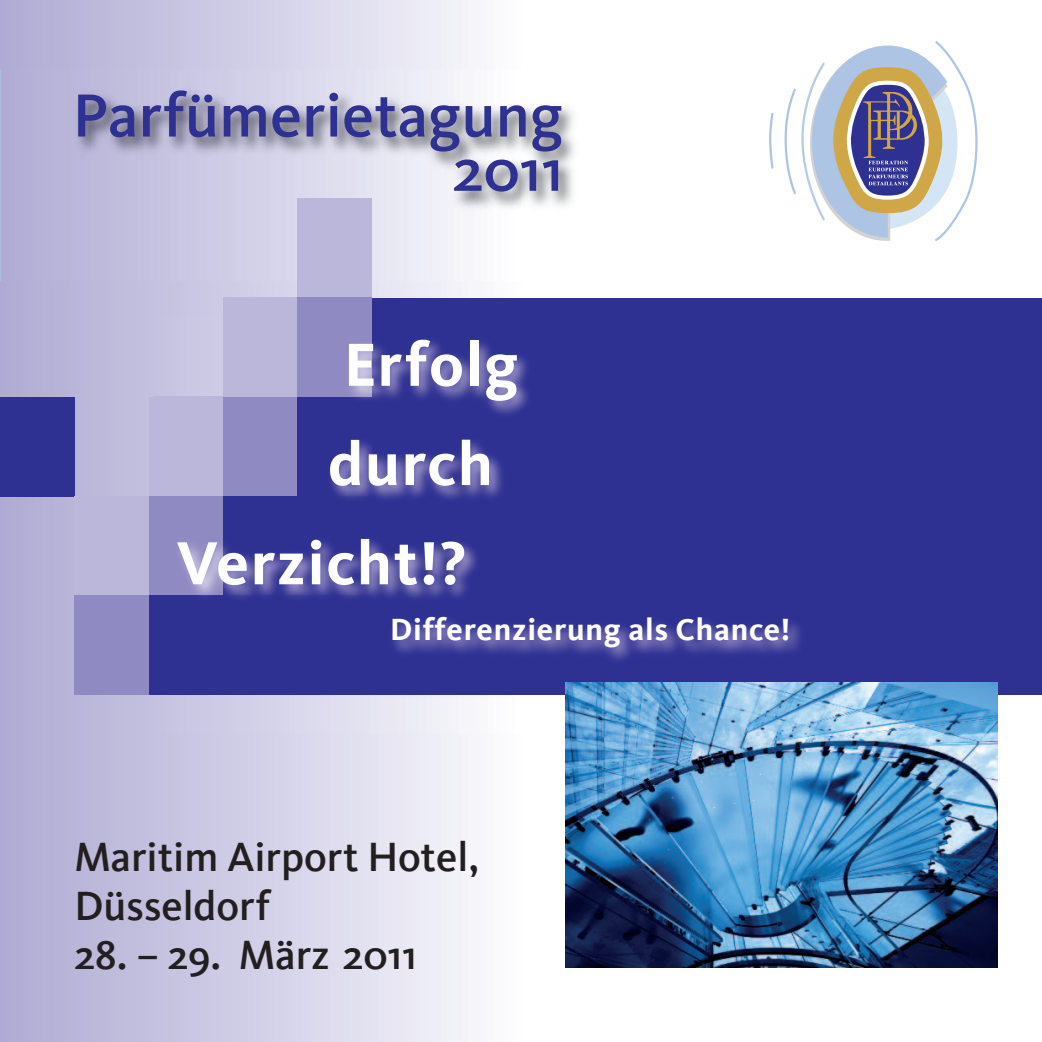
<style>
.page{position:relative;width:1042px;height:1042px;background:#fff}
.page>*{position:absolute;margin:0;border:0;box-sizing:border-box;transform-origin:0 0}
.t1{font:700 63px "CDU Kievit";letter-spacing:.025em;color:#fff}
.t2{font:500 63px/54.2px "CDU Kievit";color:#2e3092;text-align:right}
.t3{font:500 42px/49px "CDU Kievit";color:#231f20}
.t4{font:700 31.5px "CDU Kievit";letter-spacing:.025em;color:#fff}
</style>
<div class="page">
<div style="left:0;top:0;width:521px;height:1042px;background:linear-gradient(to right,#ada8d2,#fbfbfd)"></div>
<img style="left:0;top:69px;width:575px;height:212px">
<svg style="left:784px;top:41px;width:193px;height:200px"></svg>
<svg style="left:769px;top:113px;width:5px;height:56px"></svg>
<div style="left:0;top:397px;width:74px;height:99px;background:#2e3092"></div>
<div style="left:74px;top:496px;width:75px;height:99px;background:#bbb7da"></div>
<div style="left:74px;top:595px;width:75px;height:99px;background:#908ac2"></div>
<div style="left:149px;top:397px;width:74px;height:99px;background:#bbb7da"></div>
<div style="left:149px;top:496px;width:74px;height:99px;background:#908ac2"></div>
<div style="left:149px;top:595px;width:74px;height:99px;background:#2e3092"></div>
<div style="left:223px;top:298px;width:75px;height:99px;background:#bbb7da"></div>
<div style="left:298px;top:198px;width:74px;height:100px;background:#bbb7da"></div>
<div style="left:298px;top:298px;width:74px;height:99px;background:#908ac2"></div>
<div style="left:372px;top:298px;width:670px;height:396px;background:#2e3092"></div>
<img style="left:153px;top:318px;width:833px;height:417px">
<img style="left:565px;top:683px;width:433px;height:284px">
<h1 class="t2" style="left:73px;top:89px;width:492px">Parfümerietagung<br>2011</h1>
<h1 class="t1" style="left:344px;top:328px;width:176px">Erfolg</h1>
<h1 class="t1" style="left:328px;top:427px;width:166px">durch</h1>
<h1 class="t1" style="left:176px;top:526px;width:291px">Verzicht!?</h1>
<p class="t4" style="left:390px;top:611px;width:402px">Differenzierung als Chance!</p>
<p class="t3" style="left:74px;top:833px;width:406px">Maritim Airport Hotel,<br>Düsseldorf</p>
<p class="t3" style="left:74px;top:931px;width:344px">28. – 29. März 2011</p>
</div>
